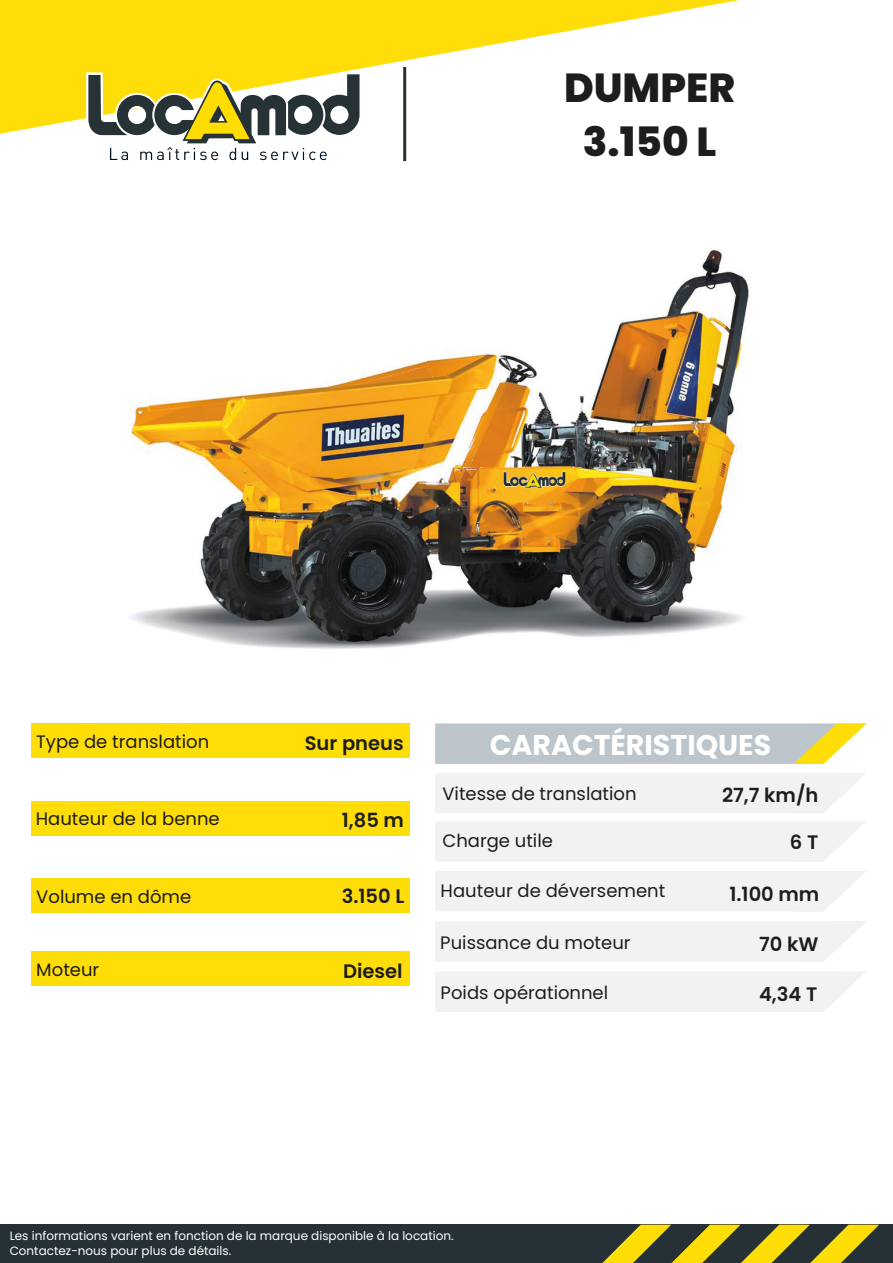
<style>
.page{position:relative;width:893px;height:1263px;background:#fff}
.page>*{position:absolute;margin:0;border:0;box-sizing:border-box;transform-origin:0 0}
.t1{font:800 40.5px "Poppins";color:#1d1d1b}
.t2{font:700 28.5px "Poppins";color:#fff}
.t3{font:600 19.5px "Poppins";color:#1d1d1b}
.t4{font:18px "Poppins";color:#1d1d1b}
.t5{font:12px "Poppins";color:#fff}
</style>
<div class="page">
<div style="left:435px;top:971px;width:430px;height:41px;background:#f3f2f3"></div>
<svg style="left:0;top:0;width:739px;height:134px;fill:#ffdd08"></svg>
<div style="left:0;top:1225px;width:893px;height:38px;background:#263135"></div>
<svg style="left:86px;top:72px;width:276px;height:88px"></svg>
<svg style="left:602px;top:1225px;width:277px;height:38px"></svg>
<hr style="left:403px;top:67px;width:3px;height:94px;background:#263135">
<img style="left:130px;top:249px;width:619px;height:400px">
<svg style="left:435px;top:723px;width:432px;height:41px;background:#c3cac0"></svg>
<div style="left:31px;top:878px;width:379px;height:34px;background:#ffdd08"></div>
<div style="left:31px;top:801px;width:379px;height:35px;background:#ffdd08"></div>
<div style="left:31px;top:723px;width:379px;height:35px;background:#ffdd08"></div>
<div style="left:31px;top:951px;width:379px;height:35px;background:#ffdd08"></div>
<div style="left:435px;top:921px;width:431px;height:41px;background:#f3f2f3"></div>
<div style="left:435px;top:773px;width:431px;height:40px;background:#f3f2f3"></div>
<div style="left:435px;top:821px;width:431px;height:40px;background:#f3f2f3"></div>
<div style="left:435px;top:871px;width:431px;height:40px;background:#f3f2f3"></div>
<p class="t1" style="left:564px;top:64px;width:173px">DUMPER</p>
<p class="t1" style="left:583px;top:118px;width:135px">3.150 L</p>
<p class="t4" style="left:36px;top:731px;width:175px">Type de translation</p>
<p class="t2" style="left:490px;top:728px;width:283px">CARACTÉRISTIQUES</p>
<p class="t3" style="left:305px;top:732px;width:100px">Sur pneus</p>
<p class="t4" style="left:36px;top:809px;width:185px">Hauteur de la benne</p>
<p class="t4" style="left:36px;top:886px;width:157px">Volume en dôme</p>
<p class="t3" style="left:342px;top:809px;width:64px">1,85 m</p>
<p class="t3" style="left:342px;top:885px;width:64px">3.150 L</p>
<p class="t4" style="left:36px;top:959px;width:64px">Moteur</p>
<p class="t3" style="left:343px;top:959px;width:61px">Diesel</p>
<p class="t4" style="left:442px;top:784px;width:196px">Vitesse de translation</p>
<p class="t4" style="left:442px;top:830px;width:112px">Charge utile</p>
<p class="t4" style="left:441px;top:880px;width:226px">Hauteur de déversement</p>
<p class="t4" style="left:440px;top:932px;width:192px">Puissance du moteur</p>
<p class="t4" style="left:441px;top:982px;width:169px">Poids opérationnel</p>
<p class="t3" style="left:722px;top:784px;width:98px">27,7 km/h</p>
<p class="t3" style="left:790px;top:831px;width:30px">6 T</p>
<p class="t3" style="left:729px;top:883px;width:91px">1.100 mm</p>
<p class="t3" style="left:759px;top:932px;width:61px">70 kW</p>
<p class="t3" style="left:759px;top:983px;width:60px">4,34 T</p>
<p class="t5" style="left:10px;top:1229px;width:445px">Les informations varient en fonction de la marque disponible à la location.</p>
<p class="t5" style="left:10px;top:1244px;width:223px">Contactez-nous pour plus de détails.</p>
</div>
